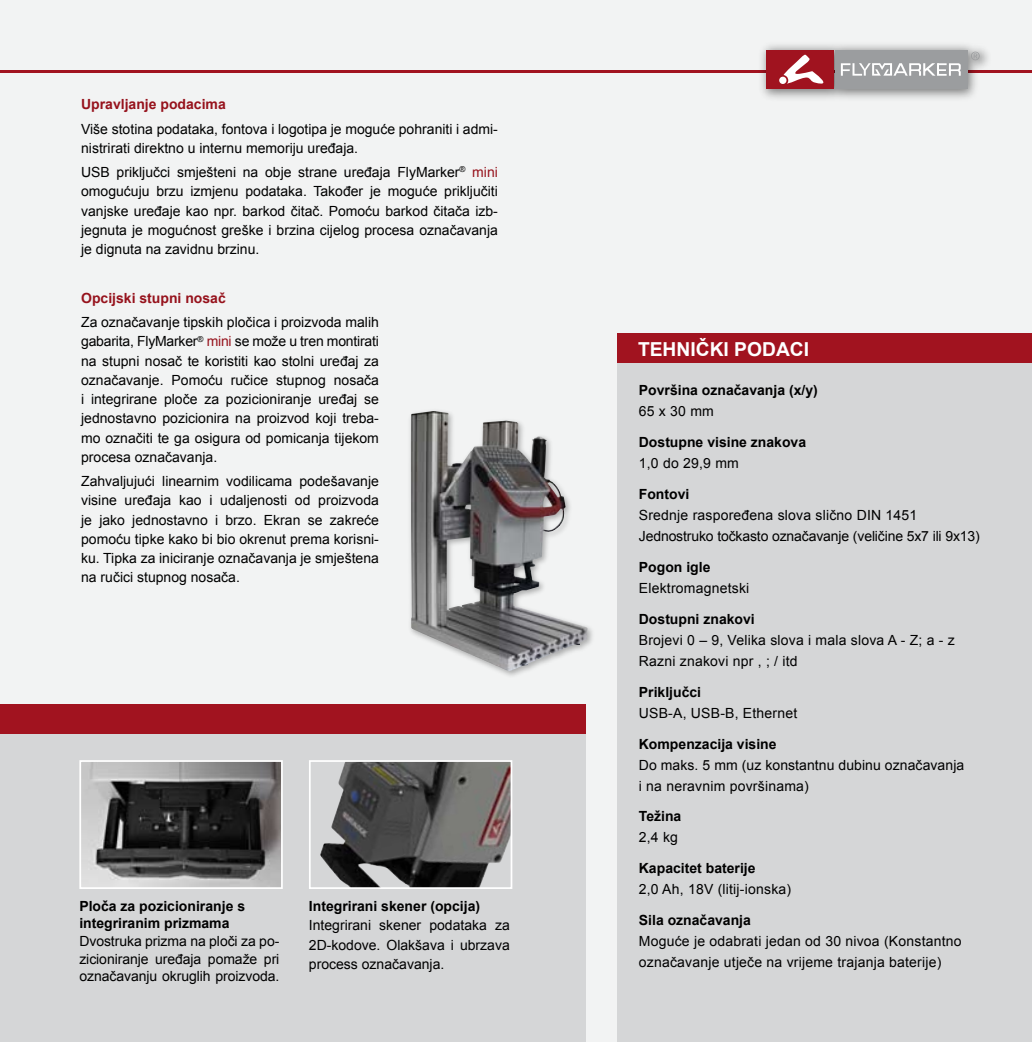
<style>
.page{position:relative;width:1032px;height:1042px;background:#f2f3f3}
.page>*{position:absolute;margin:0;border:0;box-sizing:border-box;transform-origin:0 0}
.t1{font:700 19.25px "Arial";color:#fff}
.t2{font:14px/19.2px "Arial";color:#000}
.t3{font:700 14px/17.5px "Arial";color:#000}
.t4{font:700 14px "Arial";color:#96121c}
.s1{color:#96121c}
</style>
<div class="page">
<div style="left:0;top:717px;width:585px;height:325px;background:#d5d6d7"></div>
<hr style="left:0;top:71px;width:1032px;height:2px;background:#a1131f">
<div style="left:756px;top:40px;width:237px;height:64px;background:#000;opacity:.5"></div>
<div style="left:766px;top:50px;width:67px;height:39px;background:#a0131f"></div>
<svg style="left:779px;top:52px;width:56px;height:36px"></svg>
<div style="left:835px;top:50px;width:132px;height:39px;background:#9b9d9f"></div>
<svg style="left:971px;top:52px;width:9px;height:8px"></svg>
<svg style="left:779px;top:76px;width:8px;height:8px"></svg>
<svg style="left:841px;top:63px;width:120px;height:13px"></svg>
<img style="left:82px;top:763px;width:198px;height:123px">
<div style="left:79px;top:760px;width:204px;height:129px;border:2px solid #fff"></div>
<img style="left:320px;top:763px;width:189px;height:123px">
<div style="left:309px;top:760px;width:203px;height:129px;border:2px solid #fff"></div>
<div style="left:0;top:704px;width:585px;height:30px;background:#a1131f"></div>
<div style="left:618px;top:344px;width:414px;height:698px;background:#d5d6d7"></div>
<div style="left:618px;top:333px;width:414px;height:30px;background:#a1131f"></div>
<div style="left:407px;top:407px;width:189px;height:270px;background:#000;opacity:.3"></div>
<img style="left:411px;top:411px;width:176px;height:260px">
<p class="t4" style="left:81px;top:95px;width:146px">Upravljanje podacima</p>
<p class="t2" style="left:81px;top:119px;width:418px">Više stotina podataka, fontova i logotipa je moguće pohraniti i admi&shy;nistrirati direktno u internu memoriju uređaja.</p>
<p class="t2" style="left:81px;top:163px;width:418px;text-align:justify">USB priključci smješteni na obje strane uređaja FlyMarker<sup>®</sup> <span class="s1">mini </span>omogućuju brzu izmjenu podataka. Također je moguće priključiti vanjske uređaje kao npr. barkod čitač. Pomoću barkod čitača izb&shy;jegnuta je mogućnost greške i brzina cijelog procesa označavanja je dignuta na zavidnu brzinu.</p>
<p class="t4" style="left:81px;top:289px;width:146px">Opcijski stupni nosač</p>
<p class="t2" style="left:81px;top:313px;width:299px;text-align:justify">Za označavanje tipskih pločica i proizvoda malih gabarita, FlyMarker<sup>®</sup> <span class="s1">mini</span> se može u tren montirati na stupni nosač te koristiti kao stolni uređaj za označavanje. Pomoću ručice stupnog nosača i integrirane ploče za pozicioniranje uređaj se jednostavno pozicionira na proizvod koji treba&shy;mo označiti te ga osigura od pomicanja tijekom procesa označavanja.</p>
<p class="t2" style="left:81px;top:472px;width:299px;text-align:justify">Zahvaljujući linearnim vodilicama podešavanje visine uređaja kao i udaljenosti od proizvoda je jako jednostavno i brzo. Ekran se zakreće pomoću tipke kako bi bio okrenut prema korisni&shy;ku. Tipka za iniciranje označavanja je smještena na ručici stupnog nosača.</p>
<p class="t3" style="left:79px;top:898px;width:167px">Ploča za pozicioniranje s integriranim prizmama</p>
<p class="t2" style="left:79px;top:932px;width:202px;line-height:17.5px;text-align:justify">Dvostruka prizma na ploči za po&shy;zicioniranje uređaja pomaže pri označavanju okruglih proizvoda.</p>
<p class="t3" style="left:309px;top:898px;width:173px">Integrirani skener (opcija)</p>
<p class="t2" style="left:309px;top:916px;width:202px;text-align:justify">Integrirani skener podataka za 2D-kodove. Olakšava i ubrzava process označavanja.</p>
<h1 class="t1" style="left:638px;top:336px;width:111px">Tehnički poda</h1>
<h1 class="t1" style="left:790px;top:336px;width:18px">ci</h1>
<p class="t3" style="left:639px;top:382px;width:180px">Površina označavanja (x/y)</p>
<p class="t2" style="left:639px;top:401px;width:77px">65 x 30 mm</p>
<p class="t3" style="left:639px;top:433px;width:169px">Dostupne visine znakova</p>
<p class="t2" style="left:639px;top:453px;width:102px">1,0 do 29,9 mm</p>
<p class="t3" style="left:639px;top:485px;width:52px">Fontovi</p>
<p class="t2" style="left:639px;top:504px;width:342px;line-height:21px">Srednje raspoređena slova slično DIN 1451<br>Jednostruko točkasto označavanje (veličine 5x7 ili 9x13)</p>
<p class="t3" style="left:639px;top:558px;width:73px">Pogon igle</p>
<p class="t2" style="left:639px;top:578px;width:112px">Elektromagnetski</p>
<p class="t3" style="left:639px;top:610px;width:117px">Dostupni znakovi</p>
<p class="t2" style="left:639px;top:629px;width:317px;line-height:21px">Brojevi 0 – 9, Velika slova i mala slova A - Z; a - z<br>Razni znakovi npr , ; / itd</p>
<p class="t3" style="left:639px;top:683px;width:64px">Priključci</p>
<p class="t2" style="left:639px;top:703px;width:160px">USB-A, USB-B, Ethernet</p>
<p class="t3" style="left:639px;top:735px;width:139px">Kompenzacija visine</p>
<p class="t2" style="left:639px;top:754px;width:327px;line-height:21px">Do maks. 5 mm (uz konstantnu dubinu označavanja i na neravnim površinama)</p>
<p class="t3" style="left:639px;top:808px;width:44px">Težina</p>
<p class="t2" style="left:639px;top:828px;width:41px">2,4 kg</p>
<p class="t3" style="left:639px;top:860px;width:118px">Kapacitet baterije</p>
<p class="t2" style="left:639px;top:880px;width:154px">2,0 Ah, 18V (litij-ionska)</p>
<p class="t3" style="left:639px;top:912px;width:114px">Sila označavanja</p>
<p class="t2" style="left:639px;top:931px;width:324px;line-height:21px">Moguće je odabrati jedan od 30 nivoa (Konstantno označavanje utječe na vrijeme trajanja baterije)</p>
</div>
